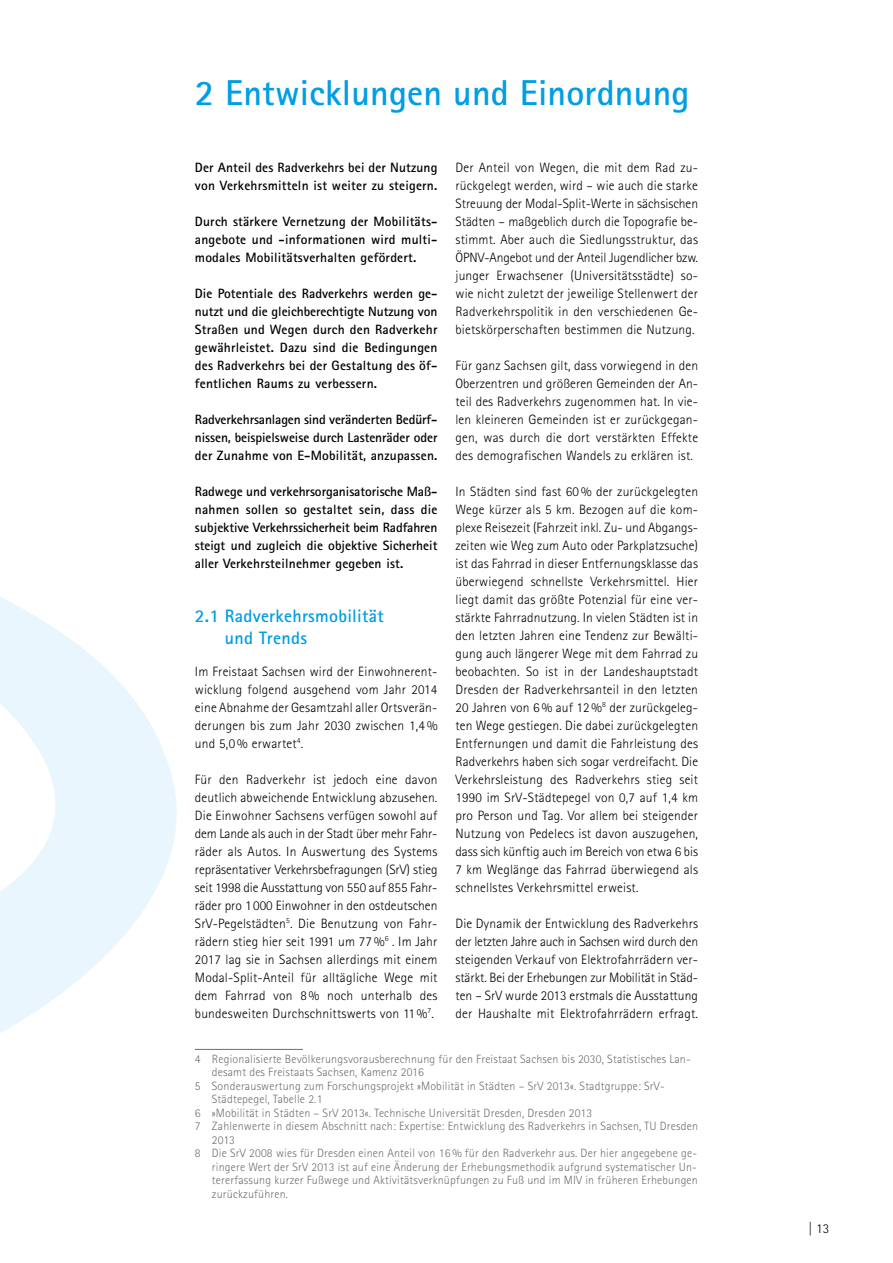
<style>
.page{position:relative;width:893px;height:1263px;background:#fff}
.page>*{position:absolute;margin:0;border:0;box-sizing:border-box;transform-origin:0 0}
.INH_H1{font:700 36px "Rotis Sans Serif Pro";letter-spacing:.005em;color:#009ee3}
.INH_H2{font:700 18px/22.5px "Rotis Sans Serif Pro";letter-spacing:.015em;color:#009ee3}
.INH_P{font:300 13.5px/18px "Rotis Sans Serif Pro";letter-spacing:.015em;color:#000;text-align:justify}
.INH_P-2{font:700 13.5px/18px "Rotis Sans Serif Pro";letter-spacing:.015em;color:#000;text-align:justify}
.INH_P_Fussnote{font:300 12px/13.5px "Rotis Sans Serif Pro";letter-spacing:.015em;color:#6f6f6e}
</style>
<div class="page">
<svg style="left:0;top:597px;width:225px;height:453px"></svg>
<hr style="left:195px;top:1049px;width:108px;height:1px;background:#6f6f6e">
<h1 class="INH_H1" style="left:195px;top:70px;width:496px">2 Entwicklungen und Einordnung</h1>
<p class="INH_P" style="left:455px;top:158px;width:244px">Der Anteil von Wegen, die mit dem Rad zu&shy;rückgelegt werden, wird – wie auch die starke Streuung der Modal-Split-Werte in sächsischen Städten – maßgeblich durch die Topografie be&shy;stimmt. Aber auch die Siedlungsstruktur, das ÖPNV-Angebot und der Anteil Jugendlicher bzw. junger Erwachsener (Universitätsstädte) so&shy;wie nicht zuletzt der jeweilige Stellenwert der Radverkehrspolitik in den verschiedenen Ge&shy;bietskörperschaften bestimmen die Nutzung.</p>
<p class="INH_P" style="left:455px;top:356px;width:244px">Für ganz Sachsen gilt, dass vorwiegend in den Oberzentren und größeren Gemeinden der An&shy;teil des Radverkehrs zugenommen hat. In vie&shy;len kleineren Gemeinden ist er zurückgegan&shy;gen, was durch die dort verstärkten Effekte des demografischen Wandels zu erklären ist.</p>
<p class="INH_P" style="left:455px;top:482px;width:244px">In Städten sind fast 60% der zurückgelegten Wege kürzer als 5 km. Bezogen auf die kom&shy;plexe Reisezeit (Fahrzeit inkl. Zu- und Abgangs&shy;zeiten wie Weg zum Auto oder Parkplatzsuche) ist das Fahrrad in dieser Entfernungsklasse das überwiegend schnellste Verkehrsmittel. Hier liegt damit das größte Potenzial für eine ver&shy;stärkte Fahrradnutzung. In vielen Städten ist in den letzten Jahren eine Tendenz zur Bewälti&shy;gung auch längerer Wege mit dem Fahrrad zu beobachten. So ist in der Landeshauptstadt Dresden der Radverkehrsanteil in den letzten 20 Jahren von 6% auf 12%<sup>8</sup> der zurückgeleg&shy;ten Wege gestiegen. Die dabei zurückgelegten Entfernungen und damit die Fahrleistung des Radverkehrs haben sich sogar verdreifacht. Die Verkehrsleistung des Radverkehrs stieg seit 1990 im SrV-Städtepegel von 0,7 auf 1,4 km pro Person und Tag. Vor allem bei steigender Nutzung von Pedelecs ist davon auszugehen, dass sich künftig auch im Bereich von etwa 6 bis 7 km Weglänge das Fahrrad überwiegend als schnellstes Verkehrsmittel erweist.</p>
<p class="INH_P" style="left:455px;top:914px;width:244px">Die Dynamik der Entwicklung des Radverkehrs der letzten Jahre auch in Sachsen wird durch den steigenden Verkauf von Elektrofahrrädern ver&shy;stärkt. Bei der Erhebungen zur Mobilität in Städ&shy;ten – SrV wurde 2013 erstmals die Ausstattung der Haushalte mit Elektrofahrrädern erfragt.</p>
<p class="INH_P-2" style="left:195px;top:158px;width:244px">Der Anteil des Radverkehrs bei der Nutzung von Verkehrsmitteln ist weiter zu steigern.</p>
<p class="INH_P-2" style="left:195px;top:212px;width:244px">Durch stärkere Vernetzung der Mobilitäts&shy;angebote und -informationen wird multi&shy;modales Mobilitätsverhalten gefördert.</p>
<p class="INH_P-2" style="left:195px;top:284px;width:244px">Die Potentiale des Radverkehrs werden ge&shy;nutzt und die gleichberechtigte Nutzung von Straßen und Wegen durch den Radverkehr gewährleistet. Dazu sind die Bedingungen des Radverkehrs bei der Gestaltung des öf&shy;fentlichen Raums zu verbessern.</p>
<p class="INH_P-2" style="left:195px;top:410px;width:244px">Radverkehrsanlagen sind veränderten Bedürf&shy;nissen, beispielsweise durch Lastenräder oder der Zunahme von E-Mobilität, anzupassen.</p>
<p class="INH_P-2" style="left:195px;top:482px;width:244px">Radwege und verkehrsorganisatorische Maß&shy;nahmen sollen so gestaltet sein, dass die subjektive Verkehrssicherheit beim Radfahren steigt und zugleich die objektive Sicherheit aller Verkehrsteilnehmer gegeben ist.</p>
<h2 class="INH_H2" style="left:225px;top:604px;width:160px;text-indent:-30px">2.1 Radverkehrsmobilität und Trends</h2>
<p class="INH_P" style="left:195px;top:662px;width:244px">Im Freistaat Sachsen wird der Einwohnerent&shy;wicklung folgend ausgehend vom Jahr 2014 eine Abnahme der Gesamtzahl aller Ortsverän&shy;derungen bis zum Jahr 2030 zwischen 1,4% und 5,0% erwartet<sup>4</sup>.</p>
<p class="INH_P" style="left:195px;top:770px;width:244px">Für den Radverkehr ist jedoch eine davon deutlich abweichende Entwicklung abzusehen.<br>Die Einwohner Sachsens verfügen sowohl auf dem Lande als auch in der Stadt über mehr Fahr&shy;räder als Autos. In Auswertung des Systems repräsentativer Verkehrsbefragungen (SrV) stieg seit 1998 die Ausstattung von 550 auf 855 Fahr&shy;räder pro 1 000 Einwohner in den ostdeutschen SrV-Pegelstädten<sup>5</sup>. Die Benutzung von Fahr&shy;rädern stieg hier seit 1991 um 77%<sup>6</sup> . Im Jahr 2017 lag sie in Sachsen allerdings mit einem Modal-Split-Anteil für alltägliche Wege mit dem Fahrrad von 8% noch unterhalb des bundesweiten Durchschnittswerts von 11%<sup>7</sup>.</p>
<p class="INH_P_Fussnote" style="left:212px;top:1052px;width:480px;text-indent:-17px">4 Regionalisierte Bevölkerungsvorausberechnung für den Freistaat Sachsen bis 2030, Statistisches Lan&shy;desamt des Freistaats Sachsen, Kamenz 2016</p>
<p class="INH_P_Fussnote" style="left:212px;top:1079px;width:454px;text-indent:-17px">5 Sonderauswertung zum Forschungsprojekt »Mobilität in Städten – SrV 2013«. Stadtgruppe: SrV-<br>Städtepegel, Tabelle 2.1</p>
<p class="INH_P_Fussnote" style="left:195px;top:1106px;width:399px">6 »Mobilität in Städten – SrV 2013«. Technische Universität Dresden, Dresden 2013</p>
<p class="INH_P_Fussnote" style="left:212px;top:1120px;width:488px;text-indent:-17px">7 Zahlenwerte in diesem Abschnitt nach: Expertise: Entwicklung des Radverkehrs in Sachsen, TU Dresden<br>2013</p>
<p class="INH_P_Fussnote" style="left:212px;top:1147px;width:487px;text-align:justify;text-indent:-17px">8 Die SrV 2008 wies für Dresden einen Anteil von 16% für den Radverkehr aus. Der hier angegebene ge&shy;ringere Wert der SrV 2013 ist auf eine Änderung der Erhebungsmethodik aufgrund systematischer Un&shy;tererfassung kurzer Fußwege und Aktivitätsverknüpfungen zu Fuß und im MIV in früheren Erhebungen zurückzuführen.</p>
<p class="INH_P" style="left:808px;top:1220px;width:23px">| 13</p>
</div>
